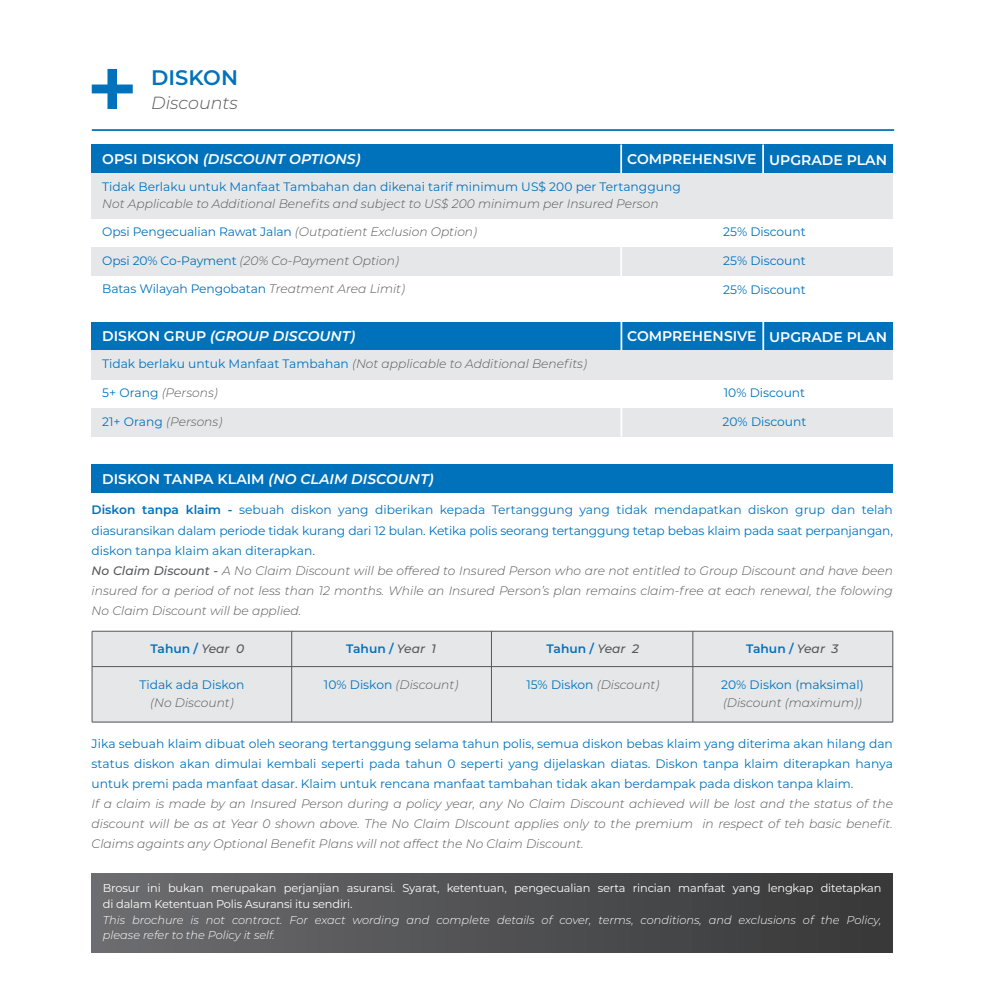
<style>
.page{position:relative;width:993px;height:993px;background:#fff}
.page>*{position:absolute;margin:0;border:0;box-sizing:border-box;transform-origin:0 0}
.t1{font:600 21px "Montserrat";color:#0072bc}
.t2{font:italic 300 17.5px "Montserrat";color:#57585a}
.t3{font:italic 600 14px "Montserrat";color:#fff}
.t4{font:600 14px "Montserrat";color:#fff}
.t5{font:12.25px/20.1px "Montserrat";color:#0072bc}
.t6{font:italic 300 12.25px/20.1px "Montserrat";color:#57585a;text-align:justify}
.t7{font:600 12.25px "Montserrat";color:#0072bc}
.t8{font:11.38px/15.8px "Montserrat";letter-spacing:-.015em;color:#fff}
.t9{font:italic 300 11.38px/15.8px "Montserrat";letter-spacing:-.005em;color:#fff}
.s1{font-style:normal}
.s2{font-weight:400;font-style:normal;color:#0072bc}
.s3{font-weight:300;font-style:italic;color:#57585a}
.s4{font-weight:600}
.s5{font-weight:500;font-style:italic;color:#57585a}
</style>
<div class="page">
<svg style="left:92px;top:69px;width:41px;height:40px"></svg>
<hr style="left:92px;top:129px;width:801px;height:2px;background:#0072bc">
<div style="left:91px;top:144px;width:801px;height:29px;background:#0072bc"></div>
<div style="left:92px;top:247px;width:800px;height:29px;background:#e6e7e9"></div>
<svg style="left:762px;top:144px;width:1px;height:29px"></svg>
<hr style="left:620px;top:144px;width:2px;height:134px;background:#fff">
<div style="left:92px;top:173px;width:800px;height:46px;background:#e6e7e9"></div>
<div style="left:92px;top:631px;width:800px;height:91px;background:#e6e7e9"></div>
<hr style="left:92px;top:631px;width:1px;height:90px;background:#57585a">
<hr style="left:291px;top:631px;width:1px;height:90px;background:#57585a">
<hr style="left:92px;top:721px;width:800px;height:1px;background:#57585a">
<hr style="left:92px;top:630px;width:800px;height:1px;background:#57585a">
<hr style="left:491px;top:631px;width:1px;height:90px;background:#57585a">
<hr style="left:692px;top:631px;width:1px;height:90px;background:#57585a">
<hr style="left:892px;top:631px;width:1px;height:90px;background:#57585a">
<hr style="left:92px;top:666px;width:800px;height:1px;background:#57585a">
<div style="left:92px;top:464px;width:800px;height:29px;background:#0072bc"></div>
<div style="left:92px;top:321px;width:800px;height:29px;background:#0072bc"></div>
<div style="left:92px;top:408px;width:800px;height:29px;background:#e6e7e9"></div>
<svg style="left:762px;top:321px;width:1px;height:29px"></svg>
<hr style="left:620px;top:321px;width:2px;height:115px;background:#fff">
<div style="left:92px;top:350px;width:800px;height:30px;background:#e6e7e9"></div>
<div style="left:92px;top:873px;width:800px;height:79px;background:linear-gradient(to right,#6d6d70,#373738)"></div>
<h1 class="t1" style="left:151px;top:62px;width:88px">DISKON</h1>
<h2 class="t2" style="left:151px;top:91px;width:88px">Discounts</h2>
<p class="t3" style="left:102px;top:149px;width:260px"><span class="s1">OPSI DISKON</span> (DISCOUNT OPTIONS)</p>
<p class="t4" style="left:627px;top:149px;width:261px">COMPREHENSIVE UPGRADE PLAN</p>
<p class="t5" style="left:102px;top:176px;width:580px">Tidak Berlaku untuk Manfaat Tambahan dan dikenai tarif minimum US$ 200 per Tertanggung</p>
<p class="t6" style="left:102px;top:193px;width:557px">Not Applicable to Additional Benefits and subject to US$ 200 minimum per Insured Person</p>
<p class="t6" style="left:102px;top:221px;width:376px"><span class="s2">Opsi Pengecualian Rawat Jalan</span> (Outpatient Exclusion Option)</p>
<p class="t5" style="left:723px;top:221px;width:84px">25% Discount</p>
<p class="t6" style="left:102px;top:250px;width:298px"><span class="s2">Opsi 20% Co-Payment</span> (20% Co-Payment Option)</p>
<p class="t5" style="left:102px;top:278px;width:304px">Batas Wilayah Pengobatan <span class="s3">Treatment Area Limit)</span></p>
<p class="t5" style="left:723px;top:250px;width:84px">25% Discount</p>
<p class="t5" style="left:723px;top:279px;width:84px">25% Discount</p>
<p class="t3" style="left:102px;top:326px;width:254px"><span class="s1">DISKON GRUP</span> (GROUP DISCOUNT)</p>
<p class="t4" style="left:627px;top:326px;width:261px">COMPREHENSIVE UPGRADE PLAN</p>
<p class="t6" style="left:102px;top:353px;width:486px"><span class="s2">Tidak berlaku untuk Manfaat Tambahan</span> (Not applicable to Additional Benefits)</p>
<p class="t6" style="left:102px;top:382px;width:117px"><span class="s2">5+ Orang</span> (Persons)</p>
<p class="t6" style="left:102px;top:411px;width:121px"><span class="s2">21+ Orang</span> (Persons)</p>
<p class="t5" style="left:723px;top:382px;width:83px">10% Discount</p>
<p class="t5" style="left:722px;top:411px;width:85px">20% Discount</p>
<p class="t3" style="left:102px;top:468px;width:333px"><span class="s1">DISKON TANPA KLAIM</span> (NO CLAIM DISCOUNT)</p>
<p class="t5" style="left:92px;top:499px;width:802px"><span class="s4">Diskon tanpa klaim -</span> sebuah diskon yang diberikan kepada Tertanggung yang tidak mendapatkan diskon grup dan telah diasuransikan dalam periode tidak kurang dari 12 bulan. Ketika polis seorang tertanggung tetap bebas klaim pada saat perpanjangan, diskon tanpa klaim akan diterapkan.<br><span class="s5">No Claim Discount -</span> <span class="s3">A No Claim Discount will be offered to Insured Person who are not entitled to Group Discount and have been insured for a period of not less than 12 months. While an Insured Person’s plan remains claim-free at each renewal, the folowing No Claim Discount will be applied.</span></p>
<p class="t7" style="left:150px;top:639px;width:95px">Tahun / <span class="s5">Year 0</span></p>
<p class="t5" style="left:139px;top:674px;width:106px">Tidak ada Diskon</p>
<p class="t6" style="left:150px;top:691px;width:85px">(No Discount)</p>
<p class="t7" style="left:346px;top:639px;width:91px">Tahun / <span class="s5">Year 1</span></p>
<p class="t6" style="left:324px;top:674px;width:136px"><span class="s2">10% Diskon</span> (Discount)</p>
<p class="t7" style="left:546px;top:639px;width:94px">Tahun / <span class="s5">Year 2</span></p>
<p class="t6" style="left:526px;top:674px;width:134px"><span class="s2">15% Diskon</span> (Discount)</p>
<p class="t7" style="left:745px;top:639px;width:94px">Tahun / <span class="s5">Year 3</span></p>
<p class="t5" style="left:721px;top:674px;width:144px">20% Diskon (maksimal)</p>
<p class="t6" style="left:722px;top:691px;width:140px">(Discount (maximum))</p>
<p class="t5" style="left:92px;top:732px;width:802px;text-align:justify">Jika sebuah klaim dibuat oleh seorang tertanggung selama tahun polis, semua diskon bebas klaim yang diterima akan hilang dan status diskon akan dimulai kembali seperti pada tahun 0 seperti yang dijelaskan diatas. Diskon tanpa klaim diterapkan hanya untuk premi pada manfaat dasar. Klaim untuk rencana manfaat tambahan tidak akan berdampak pada diskon tanpa klaim.</p>
<p class="t6" style="left:92px;top:792px;width:802px">If a claim is made by an Insured Person during a policy year, any No Claim Discount achieved will be lost and the status of the discount will be as at Year 0 shown above. The No Claim DIscount applies only to the premium in respect of teh basic benefit.<br>Claims againts any Optional Benefit Plans will not affect the No Claim Discount.</p>
<p class="t8" style="left:103px;top:879px;width:779px">Brosur ini bukan merupakan perjanjian asuransi. Syarat, ketentuan, pengecualian serta rincian manfaat yang lengkap ditetapkan di dalam Ketentuan Polis Asuransi itu sendiri.</p>
<p class="t9" style="left:103px;top:911px;width:779px">This brochure is not contract. For exact wording and complete details of cover, terms, conditions, and exclusions of the Policy, please refer to the Policy it self.</p>
</div>
